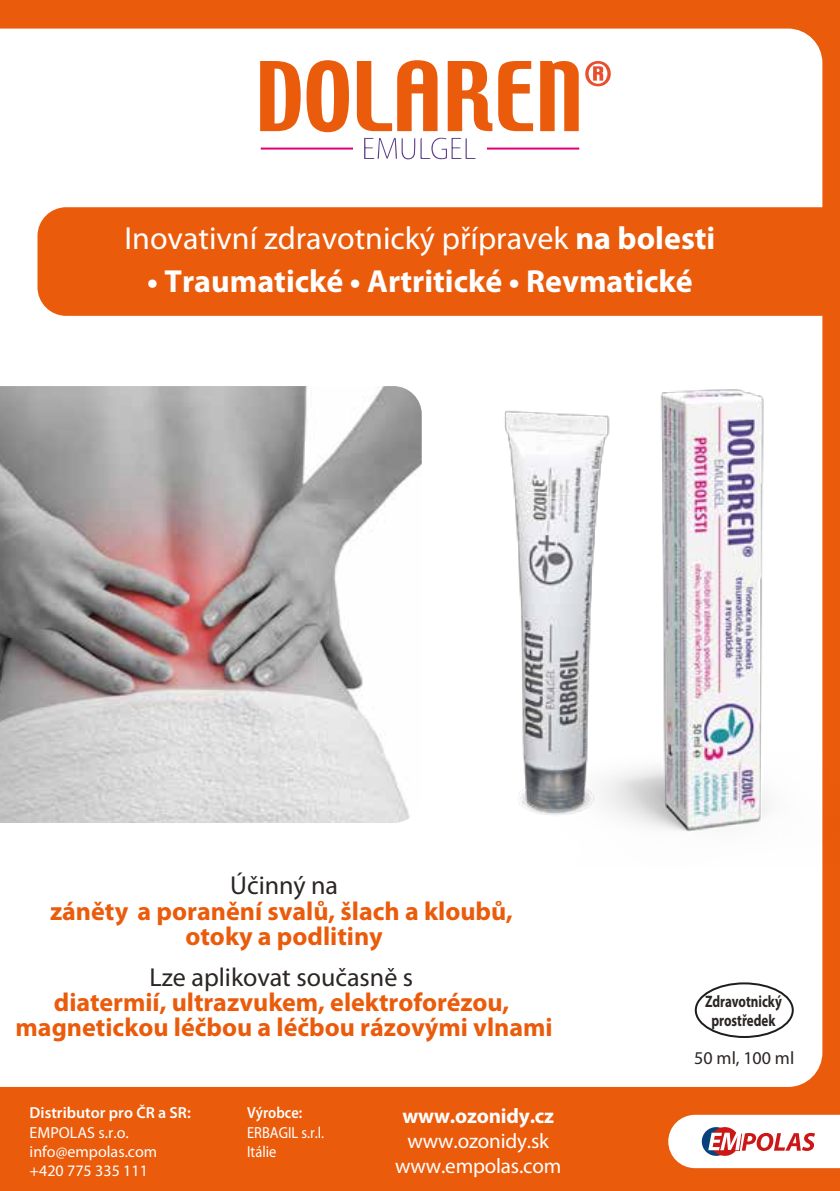
<style>
.page{position:relative;width:840px;height:1191px;background:#fff}
.page>*{position:absolute;margin:0;border:0;box-sizing:border-box;transform-origin:0 0}
.t1{font:85px "Techno";color:#ea5b0b}
.t2{font:32px "Myriad Pro";color:#fff}
.t3{font:700 32px "Myriad Pro";color:#fff}
.t4{font:700 26px/25.2px "Myriad Pro";color:#ea5b0b;text-align:center}
.t5{font:26px "Myriad Pro";color:#2b2523}
.t6{font:21px/25.2px "Myriad Pro";letter-spacing:-.01em;color:#fff;text-align:center}
.t7{font:700 21px "Myriad Pro";letter-spacing:-.01em;color:#fff}
.t8{font:18px "Myriad Pro";color:#2b2523}
.t9{font:700 16.6px/18px "Myriad Pro";color:#2b2523;text-align:center;scale:.78 1}
.t10{font:16px/19.2px "Myriad Pro";color:#fff}
.t11{font:600 16px "Myriad Pro";color:#fff}
.t12{font:16px/19.2px "Myriad Pro";color:#fff;scale:.9 1}
.t13{font:600 16px "Myriad Pro";color:#fff;scale:.9 1}
.s1{font-weight:700}
</style>
<div class="page">
<div style="left:0;top:0;width:839px;height:1191px;background:#ea5b0b"></div>
<div style="left:0;top:29px;width:821px;height:1058px;background:#fff"></div>
<svg style="left:37px;top:207px;width:786px;height:109px"></svg>
<svg style="left:668px;top:1114px;width:171px;height:54px;background:#f2d9d6"></svg>
<svg style="left:364px;top:138px;width:111px;height:22px;background:#e6e1ed"></svg>
<hr style="left:486px;top:148px;width:93px;height:2px;background:#e00075">
<hr style="left:260px;top:148px;width:93px;height:2px;background:#e00075">
<img style="left:364px;top:339px;width:459px;height:567px">
<div style="left:694px;top:982px;width:99px;height:56px;border:2px solid #1d1d1b;border-radius:50%"></div>
<svg style="left:585px;top:61px;width:25px;height:25px"></svg>
<img style="left:0;top:386px;width:421px;height:437px">
<h1 class="t1" style="left:255px;top:39px;width:329px">DOLAREN</h1>
<p class="t2" style="left:124px;top:221px;width:592px">Inovativní zdravotnický přípravek <span class="s1">na bolesti</span></p>
<p class="t3" style="left:147px;top:263px;width:547px">• Traumatické • Artritické • Revmatické</p>
<p class="t5" style="left:230px;top:871px;width:109px">Účinný na</p>
<p class="t4" style="left:50px;top:898px;width:464px">záněty a poranění svalů, šlach a kloubů, otoky a podlitiny</p>
<p class="t5" style="left:149px;top:963px;width:265px">Lze aplikovat současně s</p>
<p class="t4" style="left:16px;top:990px;width:538px">diatermií, ultrazvukem, elektroforézou, magnetickou léčbou a léčbou rázovými vlnami</p>
<p class="t9" style="left:704px;top:993px;width:100px">Zdravotnický prostředek</p>
<p class="t11" style="left:30px;top:1104px;width:163px">Distributor pro ČR a SR:</p>
<p class="t10" style="left:30px;top:1122px;width:129px">EMPOLAS s.r.o. info@empolas.com +420 775 335 111</p>
<p class="t13" style="left:247px;top:1104px;width:63px">Výrobce:</p>
<p class="t12" style="left:247px;top:1122px;width:87px">ERBAGIL s.r.l.<br>Itálie</p>
<p class="t7" style="left:402px;top:1103px;width:153px">www.ozonidy.cz</p>
<p class="t6" style="left:395px;top:1128px;width:168px">www.ozonidy.sk www.empolas.com</p>
<p class="t8" style="left:694px;top:1047px;width:101px">50 ml, 100 ml</p>
</div>
